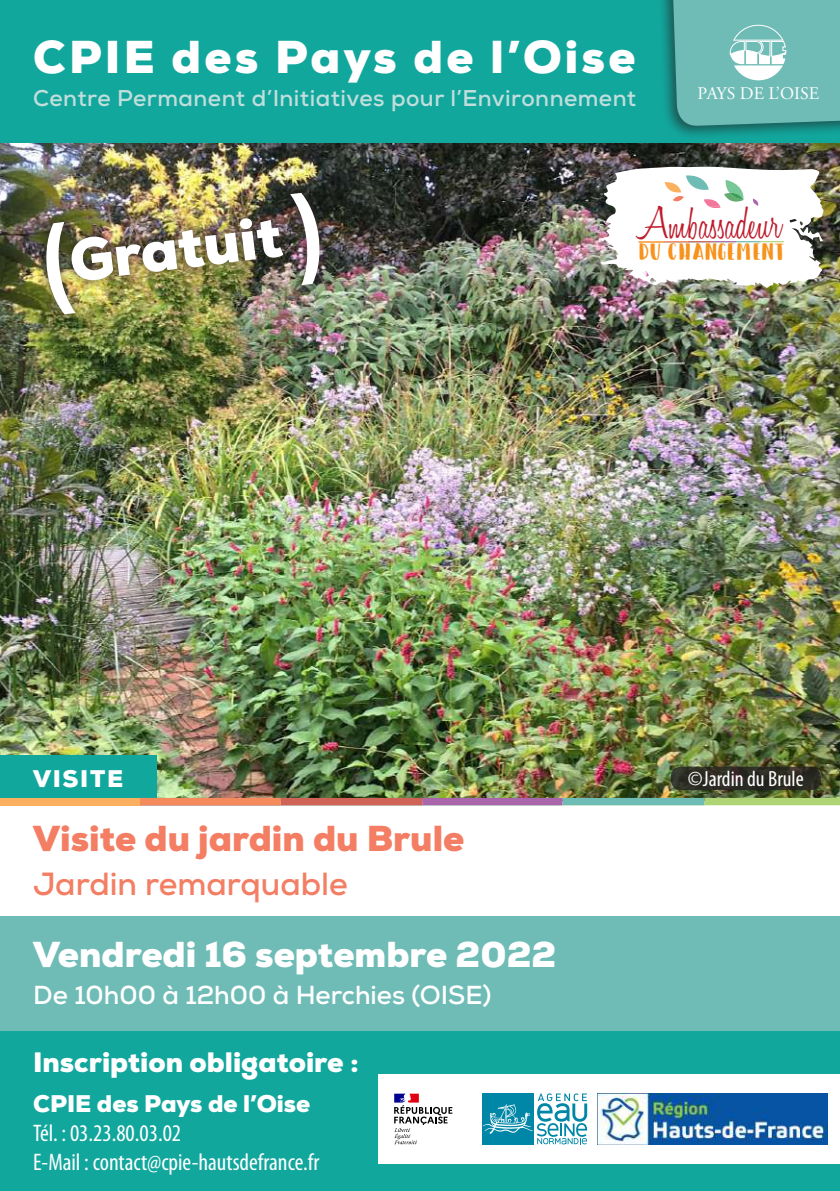
<style>
.page{position:relative;width:840px;height:1191px;background:#fff}
.page>*{position:absolute;margin:0;border:0;box-sizing:border-box;transform-origin:0 0}
.t1{font:900 58.6px "Nexa";color:#fff}
.t2{font:300 46.8px "Honey Script";color:#be1d2c}
.t3{font:900 46px "Nexa";letter-spacing:.07em;color:#fff}
.t4{font:900 36px "Nexa";color:#fff}
.t5{font:900 36px "Nexa";color:#f37e63}
.t6{font:700 32px "Nexa";color:#f37e63}
.t7{font:900 28px "Nexa";color:#fff}
.t8{font:700 26px "Nexa";color:#fff}
.t9{font:24.6px "Happy Camper Regular";color:#f7931d}
.t10{font:condensed 24px/28.8px "Myriad Pro";color:#fff}
.t11{font:900 24px "Nexa";color:#fff}
.t12{font:700 22.8px "Nexa";letter-spacing:.02em;color:#c0dedc}
.t13{font:condensed 22px "Myriad Pro";color:#fff}
.t14{font:17.6px "Adobe Garamond Pro";color:#fff}
</style>
<div class="page">
<div style="left:0;top:1030px;width:839px;height:161px;background:#12a79d"></div>
<img style="left:0;top:143px;width:839px;height:655px">
<div style="left:0;top:916px;width:839px;height:114px;background:#6fbcb6"></div>
<div style="left:0;top:0;width:839px;height:143px;background:#12a79d"></div>
<div style="left:0;top:755px;width:156px;height:49px;background:#12a79d"></div>
<svg style="left:139px;top:798px;width:700px;height:7px;background:#b59381"></svg>
<div style="left:0;top:798px;width:139px;height:7px;background:#fab05f"></div>
<div style="left:656px;top:0;width:183px;height:140px;background:#231f20;opacity:.6"></div>
<svg style="left:671px;top:0;width:168px;height:126px;background:#73bcb6"></svg>
<div style="left:378px;top:1074px;width:461px;height:89px;background:#fff"></div>
<img style="left:597px;top:1093px;width:229px;height:51px">
<svg style="left:394px;top:1093px;width:58px;height:51px"></svg>
<svg style="left:482px;top:1093px;width:105px;height:51px"></svg>
<img style="left:599px;top:167px;width:226px;height:121px">
<div style="left:35px;top:182px;width:294px;height:142px;background:#231f20;opacity:.75"></div>
<img style="left:44px;top:222px;width:32px;height:92px">
<img style="left:290px;top:193px;width:31px;height:92px">
<svg style="left:670px;top:766px;width:150px;height:24px;background:#2f2e24"></svg>
<h3 class="t3" style="left:33px;top:27px;width:603px">CPIE des Pays de l’Oise</h3>
<p class="t12" style="left:33px;top:84px;width:604px">Centre Permanent d’Initiatives pour l’Environnement</p>
<p class="t14" style="left:697px;top:83px;width:123px">PAYS DE L’OISE</p>
<h1 class="t1" style="left:65px;top:224px;width:215px;rotate:-7deg">Gratuit</h1>
<h2 class="t2" style="left:637px;top:195px;width:146px">Ambassadeur</h2>
<p class="t9" style="left:638px;top:239px;width:147px">DU CHANGEMENT</p>
<p class="t11" style="left:33px;top:763px;width:92px">VISITE</p>
<h3 class="t5" style="left:33px;top:815px;width:432px">Visite du jardin du Brule</h3>
<h3 class="t6" style="left:33px;top:864px;width:316px">Jardin remarquable</h3>
<h3 class="t4" style="left:33px;top:931px;width:524px">Vendredi 16 septembre 2022</h3>
<p class="t8" style="left:33px;top:977px;width:459px">De 10h00 à 12h00 à Herchies (OISE)</p>
<p class="t7" style="left:33px;top:1044px;width:327px">Inscription obligatoire :</p>
<p class="t11" style="left:33px;top:1088px;width:278px">CPIE des Pays de l’Oise</p>
<p class="t10" style="left:33px;top:1118px;width:287px">Tél. : 03.23.80.03.02<br>E-Mail : contact@cpie-hautsdefrance.fr</p>
<p class="t13" style="left:687px;top:765px;width:117px">©Jardin du Brule</p>
</div>
